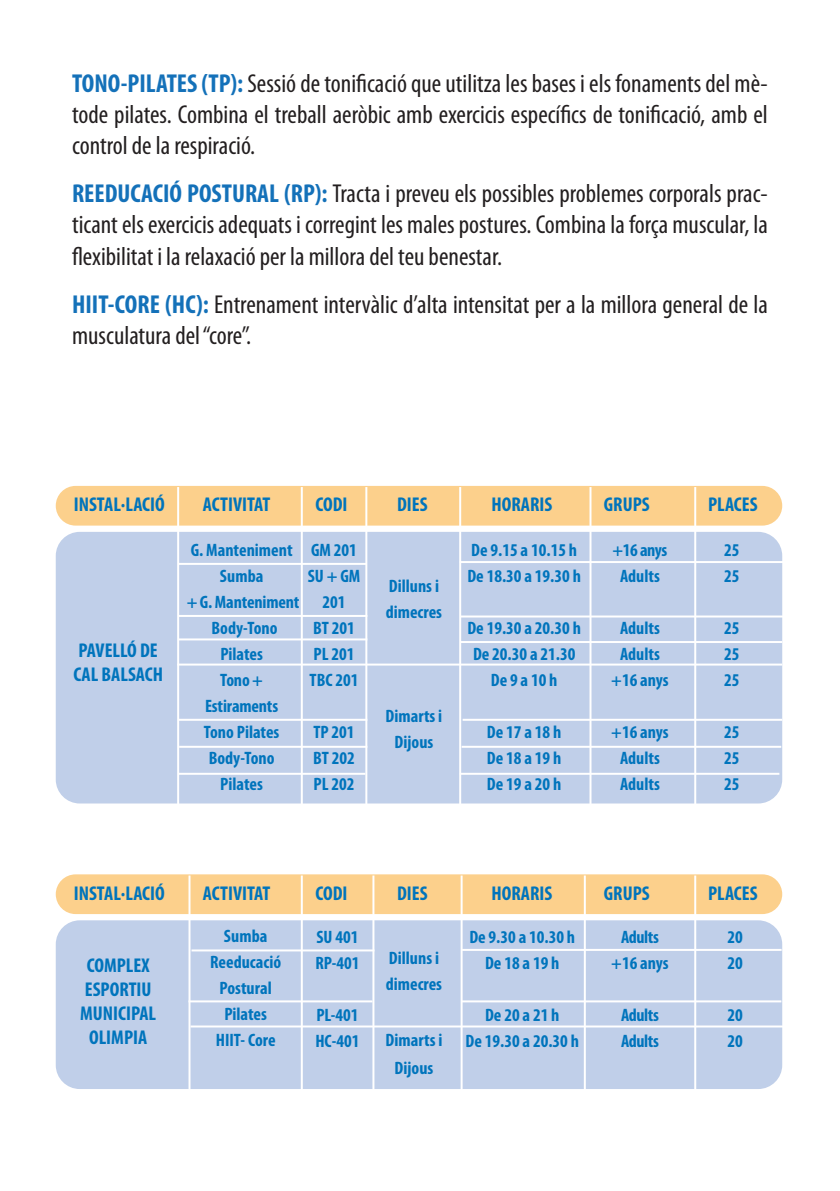
<style>
.page{position:relative;width:840px;height:1191px;background:#fff}
.page>*{position:absolute;margin:0;border:0;box-sizing:border-box;transform-origin:0 0}
.t1{font:condensed 26px/31.2px "Myriad Pro";color:#231f20;text-align:justify}
.t2{font:700 condensed 20px/24px "Myriad Pro";color:#0074bc}
.t3{font:700 condensed 18px/26px "Myriad Pro";color:#0074bc;text-align:center}
.t4{font:700 condensed 18px/26px "Myriad Pro";letter-spacing:-.02em;color:#0074bc;text-align:center}
.s1{font-weight:700;color:#1471b9}
</style>
<div class="page">
<div style="left:56px;top:486px;width:725px;height:39px;background:#fcd08c;border-radius:20px"></div>
<div style="left:56px;top:532px;width:725px;height:271px;background:#c0cfe9;border-radius:24px"></div>
<hr style="left:177px;top:487px;width:2px;height:324px;background:#fff">
<hr style="left:300px;top:487px;width:2px;height:326px;background:#fff">
<hr style="left:365px;top:487px;width:2px;height:324px;background:#fff">
<hr style="left:459px;top:487px;width:2px;height:324px;background:#fff">
<hr style="left:589px;top:487px;width:2px;height:324px;background:#fff">
<hr style="left:693px;top:487px;width:2px;height:324px;background:#fff">
<hr style="left:460px;top:641px;width:321px;height:2px;background:#fff">
<hr style="left:459px;top:561px;width:337px;height:2px;background:#fff">
<hr style="left:178px;top:563px;width:188px;height:2px;background:#fff">
<hr style="left:178px;top:615px;width:189px;height:2px;background:#fff">
<hr style="left:177px;top:663px;width:604px;height:2px;background:#fff">
<hr style="left:178px;top:638px;width:189px;height:2px;background:#fff">
<hr style="left:178px;top:719px;width:189px;height:2px;background:#fff">
<hr style="left:179px;top:746px;width:188px;height:2px;background:#fff">
<hr style="left:462px;top:719px;width:319px;height:2px;background:#fff">
<hr style="left:461px;top:746px;width:319px;height:2px;background:#fff">
<hr style="left:460px;top:615px;width:325px;height:2px;background:#fff">
<hr style="left:178px;top:773px;width:187px;height:2px;background:#fff">
<div style="left:56px;top:874px;width:725px;height:40px;background:#fcd08c;border-radius:20px"></div>
<div style="left:56px;top:920px;width:725px;height:169px;background:#c0cfe9;border-radius:24px"></div>
<hr style="left:188px;top:875px;width:2px;height:221px;background:#fff">
<hr style="left:300px;top:875px;width:2px;height:223px;background:#fff">
<hr style="left:372px;top:875px;width:2px;height:221px;background:#fff">
<hr style="left:460px;top:875px;width:2px;height:221px;background:#fff">
<hr style="left:583px;top:875px;width:2px;height:221px;background:#fff">
<hr style="left:693px;top:875px;width:2px;height:221px;background:#fff">
<hr style="left:188px;top:1000px;width:184px;height:2px;background:#fff">
<hr style="left:191px;top:949px;width:183px;height:2px;background:#fff">
<hr style="left:462px;top:949px;width:319px;height:2px;background:#fff">
<hr style="left:190px;top:1025px;width:593px;height:2px;background:#fff">
<hr style="left:461px;top:1000px;width:320px;height:2px;background:#fff">
<hr style="left:459px;top:773px;width:320px;height:2px;background:#fff">
<p class="t1" style="left:72px;top:67px;width:697px"><span class="s1">TONO-PILATES (TP):</span> Sessió de tonificació que utilitza les bases i els fonaments del mè&shy;tode pilates. Combina el treball aeròbic amb exercicis específics de tonificació, amb el control de la respiració.</p>
<p class="t1" style="left:72px;top:178px;width:697px"><span class="s1">REEDUCACIÓ POSTURAL (RP):</span> Tracta i preveu els possibles problemes corporals prac&shy;ticant els exercicis adequats i corregint les males postures. Combina la força muscular, la flexibilitat i la relaxació per la millora del teu benestar.</p>
<p class="t1" style="left:72px;top:288px;width:697px"><span class="s1">HIIT-CORE (HC):</span> Entrenament intervàlic d’alta intensitat per a la millora general de la musculatura del “core”.</p>
<p class="t2" style="left:74px;top:492px;width:92px">INSTAL·LACIÓ</p>
<p class="t2" style="left:203px;top:492px;width:69px">ACTIVITAT</p>
<p class="t2" style="left:315px;top:492px;width:34px">CODI</p>
<p class="t2" style="left:397px;top:492px;width:32px">DIES</p>
<p class="t2" style="left:491px;top:492px;width:62px">HORARIS</p>
<p class="t2" style="left:603px;top:492px;width:47px">GRUPS</p>
<p class="t2" style="left:707px;top:492px;width:51px">PLACES</p>
<p class="t2" style="left:73px;top:638px;width:91px">PAVELLÓ DE<br>CAL BALSACH</p>
<p class="t3" style="left:186px;top:536px;width:114px">G. Manteniment<br>Sumba<br>+ G. Manteniment<br>Body-Tono<br>Pilates<br>Tono +<br>Estiraments<br>Tono Pilates<br>Body-Tono<br>Pilates</p>
<p class="t3" style="left:307px;top:536px;width:54px">GM 201<br>SU + GM<br>201<br>BT 201<br>PL 201<br>TBC 201</p>
<p class="t3" style="left:313px;top:718px;width:43px;text-align:justify">TP 201<br>BT 202<br>PL 202</p>
<p class="t3" style="left:385px;top:573px;width:58px;text-align:left">Dilluns i dimecres</p>
<p class="t3" style="left:385px;top:703px;width:58px">Dimarts i<br>Dijous</p>
<p class="t3" style="left:467px;top:536px;width:115px;text-align:left">De 9.15 a 10.15 h<br>De 18.30 a 19.30 h</p>
<p class="t3" style="left:467px;top:614px;width:115px">De 19.30 a 20.30 h<br>De 20.30 a 21.30<br>De 9 a 10 h</p>
<p class="t3" style="left:486px;top:718px;width:76px;text-align:justify">De 17 a 18 h De 18 a 19 h De 19 a 20 h</p>
<p class="t3" style="left:612px;top:536px;width:56px">+16 anys<br>Adults</p>
<p class="t3" style="left:611px;top:614px;width:59px">Adults<br>Adults +16 anys</p>
<p class="t3" style="left:611px;top:718px;width:59px">+16 anys<br>Adults<br>Adults</p>
<p class="t3" style="left:723px;top:536px;width:17px;text-align:left">25<br>25</p>
<p class="t3" style="left:723px;top:614px;width:17px;text-align:justify">25<br>25<br>25</p>
<p class="t3" style="left:723px;top:718px;width:17px;text-align:justify">25<br>25<br>25</p>
<p class="t2" style="left:74px;top:880px;width:92px">INSTAL·LACIÓ</p>
<p class="t2" style="left:203px;top:880px;width:69px">ACTIVITAT</p>
<p class="t2" style="left:315px;top:880px;width:34px">CODI</p>
<p class="t2" style="left:397px;top:880px;width:32px">DIES</p>
<p class="t2" style="left:491px;top:880px;width:62px">HORARIS</p>
<p class="t2" style="left:603px;top:880px;width:47px">GRUPS</p>
<p class="t2" style="left:707px;top:880px;width:51px">PLACES</p>
<p class="t2" style="left:80px;top:952px;width:77px;text-align:center">COMPLEX<br>ESPORTIU<br>MUNICIPAL<br>OLIMPIA</p>
<p class="t3" style="left:210px;top:922px;width:72px">Sumba<br>Reeducació<br>Postural<br>Pilates<br>HIIT- Core</p>
<p class="t3" style="left:315px;top:923px;width:45px;text-align:left">SU 401<br>RP-401</p>
<p class="t3" style="left:315px;top:1001px;width:46px;text-align:left">PL-401<br>HC-401</p>
<p class="t3" style="left:385px;top:944px;width:58px;text-align:left">Dilluns i dimecres</p>
<p class="t3" style="left:385px;top:1025px;width:58px;line-height:28px">Dimarts i<br>Dijous</p>
<p class="t3" style="left:469px;top:924px;width:107px">De 9.30 a 10.30 h<br>De 18 a 19 h</p>
<p class="t3" style="left:465px;top:1002px;width:115px">De 20 a 21 h<br>De 19.30 a 20.30 h</p>
<p class="t4" style="left:611px;top:923px;width:59px">Adults +16 anys</p>
<p class="t4" style="left:620px;top:1001px;width:39px;text-align:left">Adults<br>Adults</p>
<p class="t3" style="left:727px;top:923px;width:17px;text-align:left">20<br>20</p>
<p class="t3" style="left:727px;top:1001px;width:17px;text-align:left">20<br>20</p>
</div>
